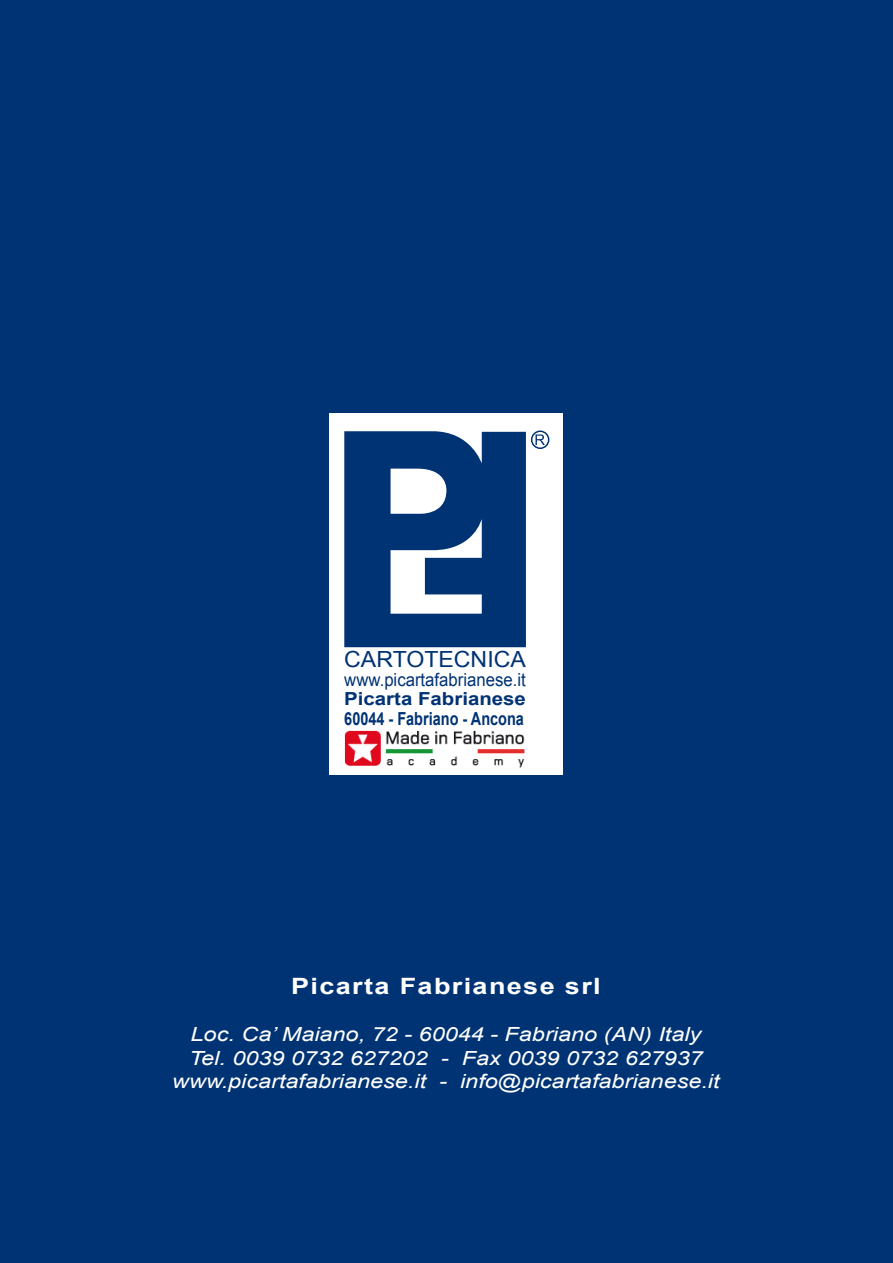
<style>
.page{position:relative;width:893px;height:1263px;background:#003374}
.page>*{position:absolute;margin:0;border:0;box-sizing:border-box;transform-origin:0 0}
.t1{font:700 22.5px "Arial";letter-spacing:.05em;color:#fff;scale:1.2 1}
.t2{font:22.2px "Arial";color:#003374;scale:1.04 1}
.t3{font:italic 19.5px/23.4px "Arial";color:#fff;text-align:center;scale:1.2 1}
.t4{font:700 18px/20px "Arial";color:#003374;scale:1.13 1}
.t5{font:18px "Arial";color:#003374;scale:.93 1}
</style>
<div class="page">
<div style="left:330px;top:413px;width:233px;height:361px;background:#fff"></div>
<svg style="left:344px;top:431px;width:182px;height:216px"></svg>
<svg style="left:535px;top:434px;width:10px;height:11px"></svg>
<div style="left:531px;top:430px;width:18px;height:19px;border:2px solid #003374;border-radius:50%"></div>
<img style="left:344px;top:730px;width:181px;height:38px">
<p class="t2" style="left:344px;top:644px;width:176px">CARTOTECNICA</p>
<p class="t5" style="left:344px;top:667px;width:197px">www.picartafabrianese.it</p>
<p class="t4" style="left:344px;top:689px;width:162px">Picarta Fabrianese<br>60044 - Fabriano - Ancona</p>
<p class="t1" style="left:291px;top:971px;width:259px">Picarta Fabrianese srl</p>
<p class="t3" style="left:172px;top:1023px;width:458px">Loc. Ca’ Maiano, 72 - 60044 - Fabriano (AN) Italy<br>Tel. 0039 0732 627202 - Fax 0039 0732 627937 www.picartafabrianese.it - info@picartafabrianese.it</p>
</div>
